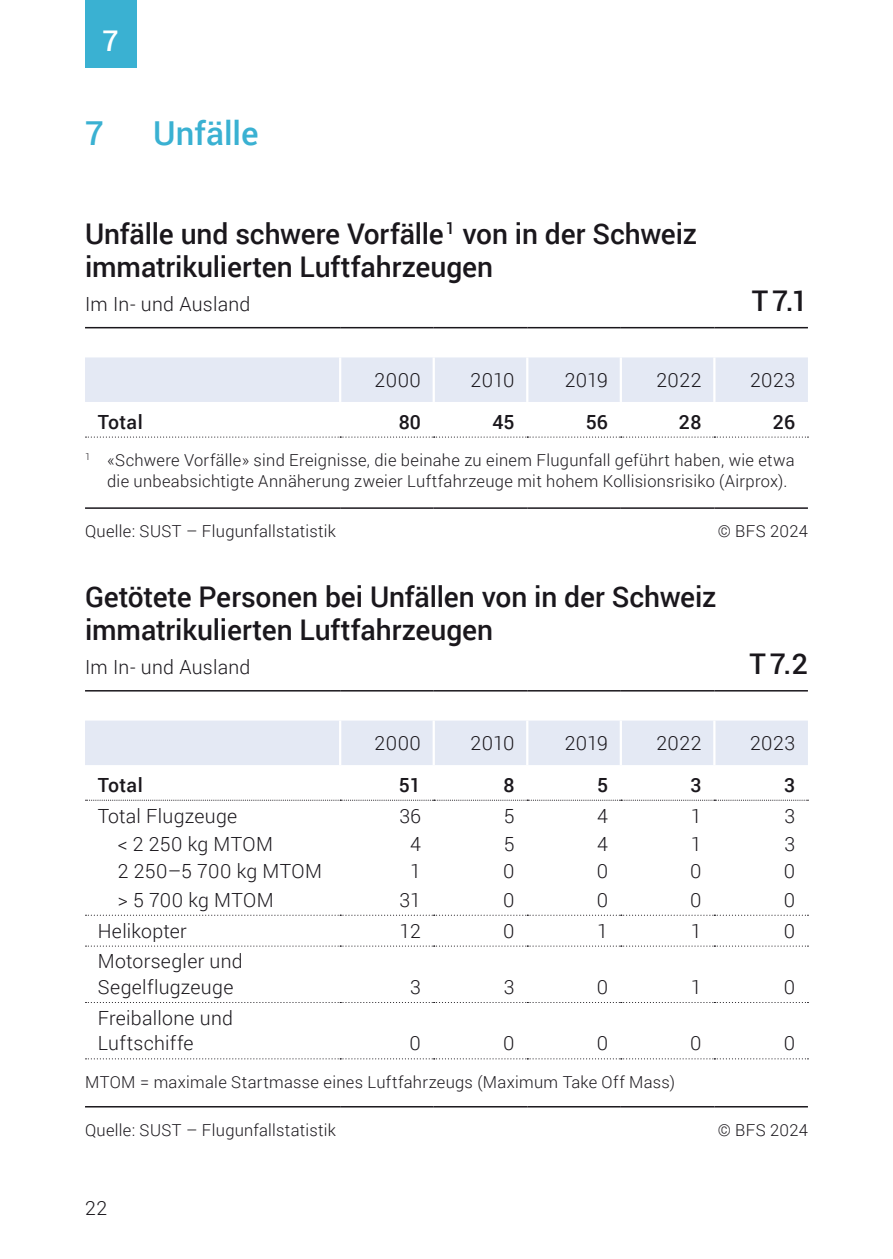
<style>
.page{position:relative;width:893px;height:1259px;background:#fff}
.page>*{position:absolute;margin:0;border:0;box-sizing:border-box;transform-origin:0 0}
.Untertitel_1_farbig{font:500 33px "Roboto";color:#3ab1d2}
.TAB_Titel{font:500 28.5px/33px "Roboto";letter-spacing:-.005em;color:#1a171c}
.TAB_Untertitel{font:500 28.5px "Roboto";color:#1a171c}
.t1{font:500 28.5px "Roboto";color:#fff}
.TAB_Grundtext_TAB_Kopf{font:300 19.5px/25.5px "Roboto";letter-spacing:.015em;color:#1a171c}
.TAB_Untertitel-2{font:300 19.5px "Roboto";letter-spacing:.015em;color:#1a171c}
.TAB_Grundtext_TAB_Kopf-2{font:500 19.5px "Roboto";letter-spacing:.015em;color:#1a171c}
.TAB_Fusszeile{font:300 16.5px/21px "Roboto";letter-spacing:.02em;color:#1a171c}
</style>
<div class="page">
<div style="left:85px;top:0;width:51px;height:68px;background:#3ab1d2"></div>
<div style="left:85px;top:357px;width:723px;height:45px;background:#e4e9f4"></div>
<hr style="left:85px;top:327px;width:255px;height:1px;background:#1a171c">
<hr style="left:340px;top:327px;width:94px;height:1px;background:#1a171c">
<hr style="left:434px;top:327px;width:93px;height:1px;background:#1a171c">
<hr style="left:527px;top:327px;width:94px;height:1px;background:#1a171c">
<hr style="left:621px;top:327px;width:93px;height:1px;background:#1a171c">
<hr style="left:714px;top:327px;width:94px;height:1px;background:#1a171c">
<svg style="left:85px;top:436px;width:723px;height:1px"></svg>
<hr style="left:85px;top:507px;width:255px;height:2px;background:#1a171c">
<hr style="left:340px;top:507px;width:94px;height:2px;background:#1a171c">
<hr style="left:434px;top:507px;width:93px;height:2px;background:#1a171c">
<hr style="left:527px;top:507px;width:94px;height:2px;background:#1a171c">
<hr style="left:621px;top:507px;width:93px;height:2px;background:#1a171c">
<hr style="left:714px;top:507px;width:94px;height:2px;background:#1a171c">
<hr style="left:339px;top:357px;width:2px;height:45px;background:#fff">
<hr style="left:433px;top:357px;width:2px;height:45px;background:#fff">
<hr style="left:526px;top:357px;width:2px;height:45px;background:#fff">
<hr style="left:620px;top:357px;width:2px;height:45px;background:#fff">
<hr style="left:713px;top:357px;width:2px;height:45px;background:#fff">
<div style="left:85px;top:720px;width:723px;height:45px;background:#e4e9f4"></div>
<svg style="left:85px;top:914px;width:723px;height:1px"></svg>
<svg style="left:85px;top:945px;width:723px;height:1px"></svg>
<svg style="left:85px;top:1002px;width:723px;height:1px"></svg>
<hr style="left:85px;top:690px;width:255px;height:1px;background:#1a171c">
<hr style="left:340px;top:690px;width:94px;height:1px;background:#1a171c">
<hr style="left:434px;top:690px;width:93px;height:1px;background:#1a171c">
<hr style="left:527px;top:690px;width:94px;height:1px;background:#1a171c">
<hr style="left:621px;top:690px;width:93px;height:1px;background:#1a171c">
<hr style="left:714px;top:690px;width:94px;height:1px;background:#1a171c">
<svg style="left:85px;top:1058px;width:723px;height:1px"></svg>
<hr style="left:85px;top:1106px;width:255px;height:1px;background:#1a171c">
<hr style="left:340px;top:1106px;width:94px;height:1px;background:#1a171c">
<hr style="left:434px;top:1106px;width:93px;height:1px;background:#1a171c">
<hr style="left:527px;top:1106px;width:94px;height:1px;background:#1a171c">
<hr style="left:621px;top:1106px;width:93px;height:1px;background:#1a171c">
<hr style="left:714px;top:1106px;width:94px;height:1px;background:#1a171c">
<svg style="left:85px;top:799px;width:723px;height:1px"></svg>
<hr style="left:339px;top:720px;width:2px;height:45px;background:#fff">
<hr style="left:433px;top:720px;width:2px;height:45px;background:#fff">
<hr style="left:526px;top:720px;width:2px;height:45px;background:#fff">
<hr style="left:620px;top:720px;width:2px;height:45px;background:#fff">
<hr style="left:713px;top:720px;width:2px;height:45px;background:#fff">
<h2 class="t1" style="left:102px;top:21px;width:18px">7</h2>
<h3 class="Untertitel_1_farbig" style="left:85px;top:110px;width:20px">7</h3>
<h3 class="Untertitel_1_farbig" style="left:153px;top:110px;width:107px">Unfälle</h3>
<p class="TAB_Titel" style="left:85px;top:216px;width:613px">Unfälle und schwere Vorfälle <sup>1</sup> von in der Schweiz immatrikulierten Luftfahrzeugen</p>
<p class="TAB_Untertitel-2" style="left:85px;top:290px;width:167px">Im In- und Ausland</p>
<p class="TAB_Untertitel" style="left:752px;top:280px;width:58px">T 7.1</p>
<p class="TAB_Grundtext_TAB_Kopf" style="left:375px;top:366px;width:48px">2000</p>
<p class="TAB_Grundtext_TAB_Kopf" style="left:471px;top:366px;width:45px">2010</p>
<p class="TAB_Grundtext_TAB_Kopf" style="left:565px;top:366px;width:45px">2019</p>
<p class="TAB_Grundtext_TAB_Kopf" style="left:656px;top:366px;width:47px">2022</p>
<p class="TAB_Grundtext_TAB_Kopf" style="left:750px;top:366px;width:46px">2023</p>
<p class="TAB_Grundtext_TAB_Kopf-2" style="left:98px;top:408px;width:46px">Total</p>
<p class="TAB_Grundtext_TAB_Kopf-2" style="left:399px;top:408px;width:24px">80</p>
<p class="TAB_Grundtext_TAB_Kopf-2" style="left:492px;top:408px;width:24px">45</p>
<p class="TAB_Grundtext_TAB_Kopf-2" style="left:586px;top:408px;width:24px">56</p>
<p class="TAB_Grundtext_TAB_Kopf-2" style="left:679px;top:408px;width:24px">28</p>
<p class="TAB_Grundtext_TAB_Kopf-2" style="left:773px;top:408px;width:24px">26</p>
<p class="TAB_Fusszeile" style="left:107px;top:449px;width:689px;text-indent:-22px"><sup>1</sup> «Schwere Vorfälle» sind Ereignisse, die beinahe zu einem Flugunfall geführt haben, wie etwa die unbeabsichtigte Annäherung zweier Luftfahrzeuge mit hohem Kollisionsrisiko (Airprox).</p>
<p class="TAB_Fusszeile" style="left:85px;top:520px;width:252px">Quelle: SUST – Flugunfallstatistik</p>
<p class="TAB_Fusszeile" style="left:718px;top:520px;width:92px">© BFS 2024</p>
<p class="TAB_Titel" style="left:85px;top:579px;width:633px">Getötete Personen bei Unfällen von in der Schweiz immatrikulierten Luftfahrzeugen</p>
<p class="TAB_Untertitel-2" style="left:85px;top:653px;width:167px">Im In- und Ausland</p>
<p class="TAB_Untertitel" style="left:749px;top:643px;width:60px">T 7.2</p>
<p class="TAB_Grundtext_TAB_Kopf" style="left:375px;top:729px;width:48px">2000</p>
<p class="TAB_Grundtext_TAB_Kopf" style="left:471px;top:729px;width:45px">2010</p>
<p class="TAB_Grundtext_TAB_Kopf" style="left:565px;top:729px;width:45px">2019</p>
<p class="TAB_Grundtext_TAB_Kopf" style="left:656px;top:729px;width:47px">2022</p>
<p class="TAB_Grundtext_TAB_Kopf" style="left:750px;top:729px;width:46px">2023</p>
<p class="TAB_Grundtext_TAB_Kopf-2" style="left:98px;top:771px;width:46px">Total</p>
<p class="TAB_Grundtext_TAB_Kopf-2" style="left:399px;top:771px;width:24px">51</p>
<p class="TAB_Grundtext_TAB_Kopf-2" style="left:503px;top:771px;width:13px">8</p>
<p class="TAB_Grundtext_TAB_Kopf-2" style="left:597px;top:771px;width:13px">5</p>
<p class="TAB_Grundtext_TAB_Kopf-2" style="left:690px;top:771px;width:13px">3</p>
<p class="TAB_Grundtext_TAB_Kopf-2" style="left:784px;top:771px;width:13px">3</p>
<p class="TAB_Grundtext_TAB_Kopf" style="left:98px;top:802px;width:141px">Total Flugzeuge</p>
<p class="TAB_Grundtext_TAB_Kopf" style="left:399px;top:802px;width:23px">36</p>
<p class="TAB_Grundtext_TAB_Kopf" style="left:504px;top:802px;width:12px">5</p>
<p class="TAB_Grundtext_TAB_Kopf" style="left:597px;top:802px;width:12px">4</p>
<p class="TAB_Grundtext_TAB_Kopf" style="left:691px;top:802px;width:12px">1</p>
<p class="TAB_Grundtext_TAB_Kopf" style="left:784px;top:802px;width:12px">3</p>
<p class="TAB_Grundtext_TAB_Kopf" style="left:118px;top:831px;width:157px">&lt; 2 250 kg MTOM</p>
<p class="TAB_Grundtext_TAB_Kopf" style="left:410px;top:831px;width:12px">4</p>
<p class="TAB_Grundtext_TAB_Kopf" style="left:504px;top:831px;width:12px">5</p>
<p class="TAB_Grundtext_TAB_Kopf" style="left:597px;top:831px;width:12px">4</p>
<p class="TAB_Grundtext_TAB_Kopf" style="left:691px;top:831px;width:12px">1</p>
<p class="TAB_Grundtext_TAB_Kopf" style="left:784px;top:831px;width:12px">3</p>
<p class="TAB_Grundtext_TAB_Kopf" style="left:118px;top:857px;width:206px">2 250–5 700 kg MTOM</p>
<p class="TAB_Grundtext_TAB_Kopf" style="left:410px;top:857px;width:12px">1</p>
<p class="TAB_Grundtext_TAB_Kopf" style="left:503px;top:857px;width:13px">0</p>
<p class="TAB_Grundtext_TAB_Kopf" style="left:597px;top:857px;width:13px">0</p>
<p class="TAB_Grundtext_TAB_Kopf" style="left:690px;top:857px;width:13px">0</p>
<p class="TAB_Grundtext_TAB_Kopf" style="left:784px;top:857px;width:13px">0</p>
<p class="TAB_Grundtext_TAB_Kopf" style="left:118px;top:886px;width:158px">&gt; 5 700 kg MTOM</p>
<p class="TAB_Grundtext_TAB_Kopf" style="left:399px;top:886px;width:23px">31</p>
<p class="TAB_Grundtext_TAB_Kopf" style="left:503px;top:886px;width:13px">0</p>
<p class="TAB_Grundtext_TAB_Kopf" style="left:597px;top:886px;width:13px">0</p>
<p class="TAB_Grundtext_TAB_Kopf" style="left:690px;top:886px;width:13px">0</p>
<p class="TAB_Grundtext_TAB_Kopf" style="left:784px;top:886px;width:13px">0</p>
<p class="TAB_Grundtext_TAB_Kopf" style="left:98px;top:917px;width:91px">Helikopter</p>
<p class="TAB_Grundtext_TAB_Kopf" style="left:399px;top:917px;width:23px">12</p>
<p class="TAB_Grundtext_TAB_Kopf" style="left:503px;top:917px;width:13px">0</p>
<p class="TAB_Grundtext_TAB_Kopf" style="left:597px;top:917px;width:12px">1</p>
<p class="TAB_Grundtext_TAB_Kopf" style="left:691px;top:917px;width:12px">1</p>
<p class="TAB_Grundtext_TAB_Kopf" style="left:784px;top:917px;width:13px">0</p>
<p class="TAB_Grundtext_TAB_Kopf" style="left:98px;top:948px;width:147px">Motorsegler und<br>Segelflugzeuge</p>
<p class="TAB_Grundtext_TAB_Kopf" style="left:410px;top:973px;width:12px">3</p>
<p class="TAB_Grundtext_TAB_Kopf" style="left:504px;top:973px;width:12px">3</p>
<p class="TAB_Grundtext_TAB_Kopf" style="left:597px;top:973px;width:13px">0</p>
<p class="TAB_Grundtext_TAB_Kopf" style="left:691px;top:973px;width:12px">1</p>
<p class="TAB_Grundtext_TAB_Kopf" style="left:784px;top:973px;width:13px">0</p>
<p class="TAB_Grundtext_TAB_Kopf" style="left:98px;top:1004px;width:137px">Freiballone und<br>Luftschiffe</p>
<p class="TAB_Grundtext_TAB_Kopf" style="left:410px;top:1030px;width:13px">0</p>
<p class="TAB_Grundtext_TAB_Kopf" style="left:503px;top:1030px;width:13px">0</p>
<p class="TAB_Grundtext_TAB_Kopf" style="left:597px;top:1030px;width:13px">0</p>
<p class="TAB_Grundtext_TAB_Kopf" style="left:690px;top:1030px;width:13px">0</p>
<p class="TAB_Grundtext_TAB_Kopf" style="left:784px;top:1030px;width:13px">0</p>
<p class="TAB_Fusszeile" style="left:85px;top:1070px;width:591px">MTOM = maximale Startmasse eines Luftfahrzeugs (Maximum Take Off Mass)</p>
<p class="TAB_Fusszeile" style="left:85px;top:1118px;width:252px">Quelle: SUST – Flugunfallstatistik</p>
<p class="TAB_Fusszeile" style="left:718px;top:1118px;width:92px">© BFS 2024</p>
<p class="TAB_Grundtext_TAB_Kopf" style="left:85px;top:1194px;width:24px">22</p>
</div>
